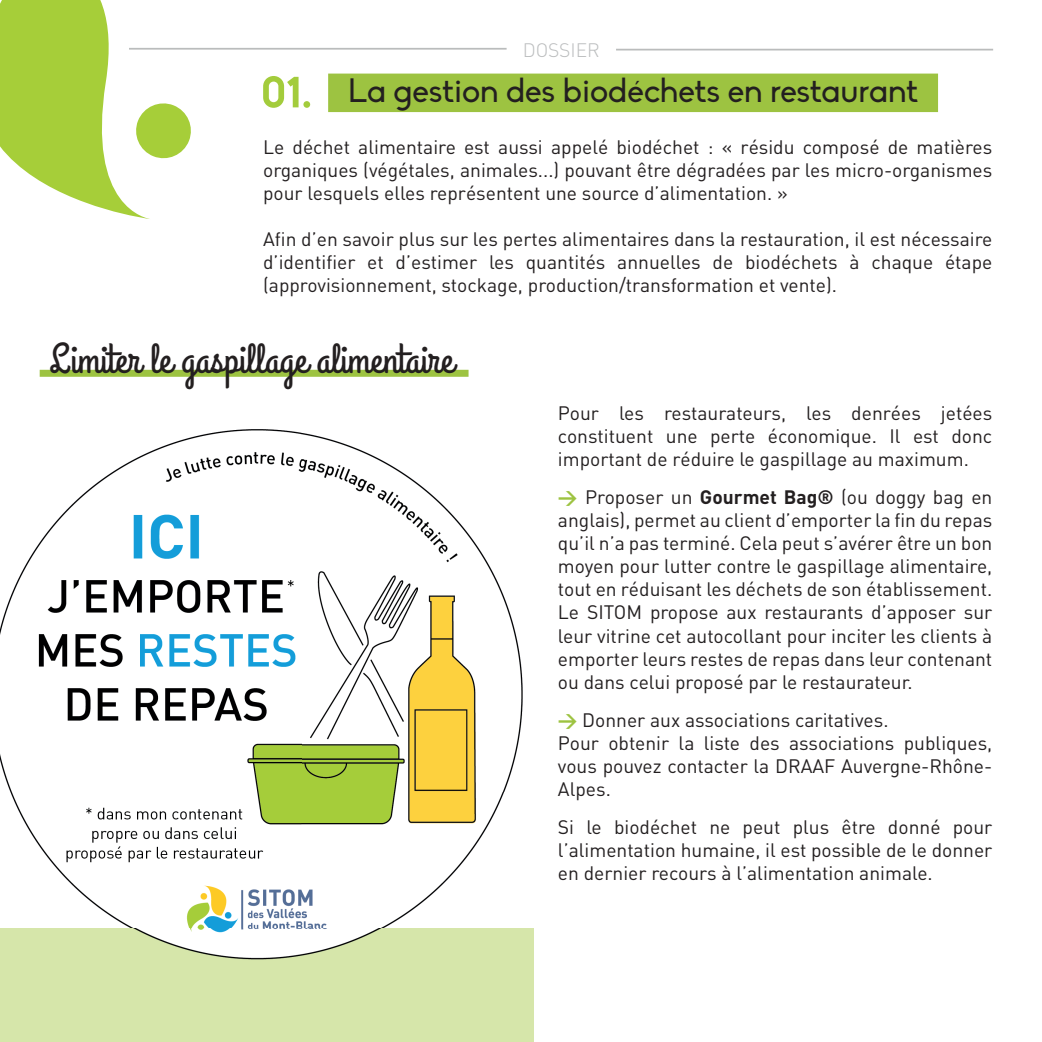
<style>
.page{position:relative;width:1042px;height:1042px;background:#fff}
.page>*{position:absolute;margin:0;border:0;box-sizing:border-box;transform-origin:0 0}
.t1{font:42px "Grand Hotel";color:#231f20}
.t2{font:33.25px "Biko";color:#231f20}
.t3{font:19.25px/23.1px "DIN";color:#231f20;text-align:justify}
.t4{font:300 19.25px "DIN";color:#bbbdbe}
.s1{font-weight:700;color:#9dc341}
.s2{font-weight:700}
</style>
<div class="page">
<svg style="left:0;top:0;width:191px;height:219px"></svg>
<div style="left:40px;top:370px;width:428px;height:7px;background:#9dc341"></div>
<div style="left:328px;top:74px;width:610px;height:38px;background:#9dc341"></div>
<svg style="left:263px;top:76px;width:47px;height:32px"></svg>
<hr style="left:129px;top:48px;width:377px;height:2px;background:#babcbc">
<hr style="left:616px;top:49px;width:377px;height:1px;background:#babcbc">
<div style="left:0;top:974px;width:534px;height:68px;background:#d6e6aa"></div>
<img style="left:0;top:429px;width:301px;height:499px">
<img style="left:301px;top:432px;width:222px;height:496px">
<img style="left:0;top:928px;width:534px;height:46px">
<p class="t4" style="left:523px;top:38px;width:79px">DOSSIER</p>
<h2 class="t2" style="left:348px;top:72px;width:572px">La gestion des biodéchets en restaurant</h2>
<p class="t3" style="left:263px;top:135px;width:731px">Le déchet alimentaire est aussi appelé biodéchet : « résidu composé de matières organiques (végétales, animales...) pouvant être dégradées par les micro-organismes pour lesquels elles représentent une source d’alimentation. »</p>
<p class="t3" style="left:263px;top:227px;width:731px">Afin d’en savoir plus sur les pertes alimentaires dans la restauration, il est nécessaire d’identifier et d’estimer les quantités annuelles de biodéchets à chaque étape (approvisionnement, stockage, production/transformation et vente).</p>
<h1 class="t1" style="left:50px;top:332px;width:405px">Limiter le gaspillage alimentaire</h1>
<p class="t3" style="left:558px;top:401px;width:436px">Pour les restaurateurs, les denrées jetées constituent une perte économique. Il est donc important de réduire le gaspillage au maximum.</p>
<p class="t3" style="left:558px;top:485px;width:436px"><span class="s1">&gt;</span> Proposer un <span class="s2">Gourmet Bag®</span> (ou doggy bag en anglais), permet au client d’emporter la fin du repas qu’il n’a pas terminé. Cela peut s’avérer être un bon moyen pour lutter contre le gaspillage alimentaire, tout en réduisant les déchets de son établissement.<br>Le SITOM propose aux restaurants d’apposer sur leur vitrine cet autocollant pour inciter les clients à emporter leurs restes de repas dans leur contenant ou dans celui proposé par le restaurateur.</p>
<p class="t3" style="left:558px;top:708px;width:436px;text-align:left"><span class="s1">&gt;</span> Donner aux associations caritatives.<br>Pour obtenir la liste des associations publiques, vous pouvez contacter la DRAAF Auvergne-Rhône-Alpes.</p>
<p class="t3" style="left:558px;top:815px;width:436px">Si le biodéchet ne peut plus être donné pour l’alimentation humaine, il est possible de le donner en dernier recours à l’alimentation animale.</p>
</div>
